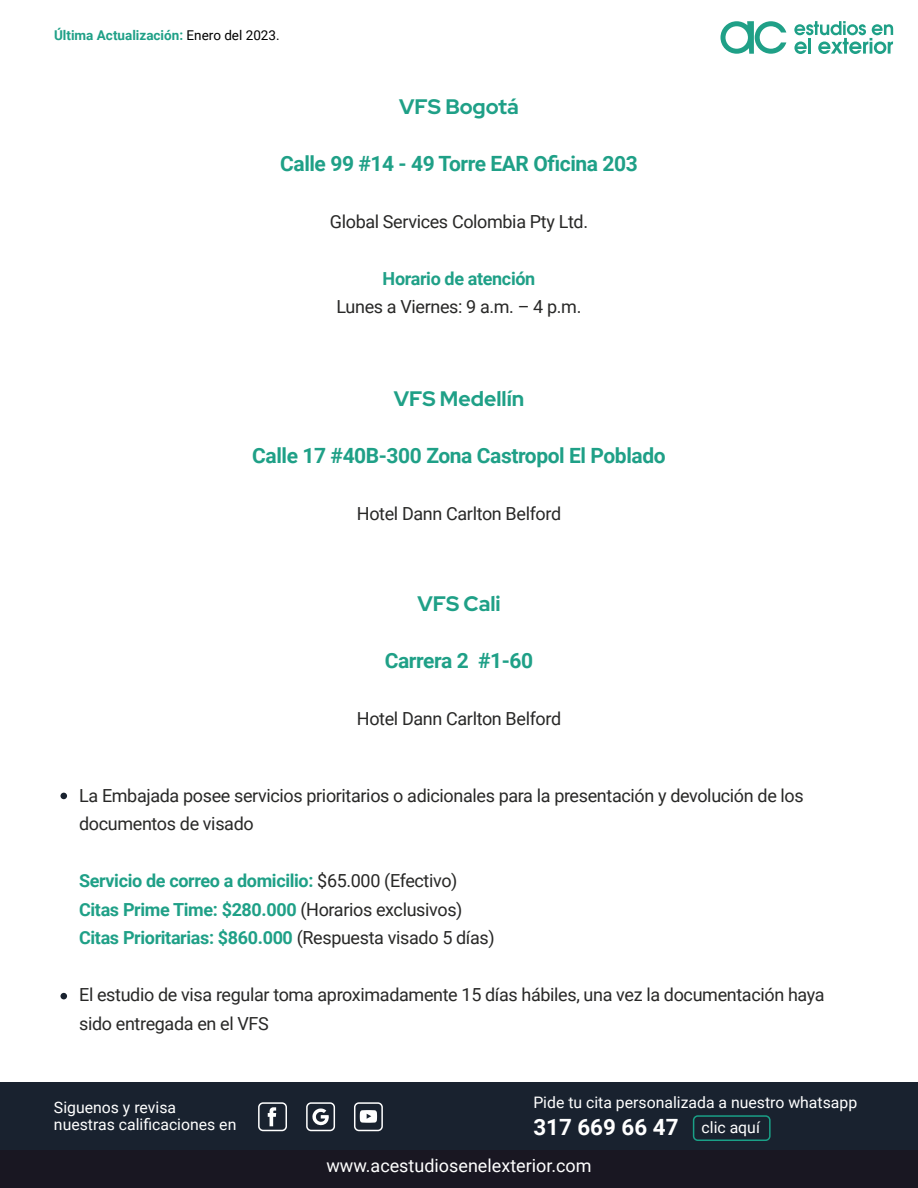
<style>
.page{position:relative;width:918px;height:1188px;background:#fff}
.page>*{position:absolute;margin:0;border:0;box-sizing:border-box;transform-origin:0 0}
.t1{font:700 22.35px "Roboto";color:#fff}
.t2{font:700 21px "Roboto";letter-spacing:-.02em;color:#1fa087}
.t3{font:700 21px "Red Hat Display";color:#1fa087}
.t4{font:18px/28.5px "Roboto";letter-spacing:-.02em;color:#282827}
.t5{font:700 18px/28.5px "Roboto";letter-spacing:-.02em;color:#1fa087}
.t6{font:18px "Roboto";color:#fff}
.t7{font:15.75px/17.1px "Roboto";color:#fff}
.t8{font:700 13.5px "Roboto";color:#1fa087}
.s1{font-weight:400;color:#000}
.s2{font-weight:400;color:#282827}
.s3{font-weight:400;font-size:15.75px}
</style>
<div class="page">
<div style="left:1px;top:1082px;width:917px;height:106px;background:#19222f"></div>
<div style="left:1px;top:1150px;width:917px;height:38px;background:#191722"></div>
<svg style="left:794px;top:21px;width:99px;height:33px"></svg>
<svg style="left:720px;top:21px;width:66px;height:33px"></svg>
<svg style="left:268px;top:1107px;width:8px;height:19px"></svg>
<svg style="left:312px;top:1108px;width:17px;height:18px"></svg>
<div style="left:258px;top:1102px;width:29px;height:29px;border:2px solid #fff;border-radius:4px"></div>
<div style="left:306px;top:1102px;width:29px;height:29px;border:2px solid #fff;border-radius:4px"></div>
<div style="left:354px;top:1102px;width:29px;height:29px;border:2px solid #fff;border-radius:4px"></div>
<div style="left:693px;top:1115px;width:78px;height:26px;border:2px solid #1aa087;border-radius:4px"></div>
<svg style="left:360px;top:1110px;width:17px;height:13px"></svg>
<div style="left:60px;top:793px;width:7px;height:6px;background:#19222f;border-radius:50%"></div>
<div style="left:60px;top:993px;width:7px;height:6px;background:#19222f;border-radius:50%"></div>
<p class="t8" style="left:54px;top:26px;width:227px">Última Actualización: <span class="s1">Enero del 2023.</span></p>
<p class="t3" style="left:399px;top:93px;width:121px">VFS Bogotá</p>
<p class="t2" style="left:280px;top:148px;width:359px">Calle 99 #14 - 49 Torre EAR Oficina 203</p>
<p class="t4" style="left:330px;top:206px;width:260px">Global Services Colombia Pty Ltd.</p>
<p class="t5" style="left:383px;top:263px;width:154px">Horario de atención</p>
<p class="t4" style="left:337px;top:292px;width:246px">Lunes a Viernes: 9 a.m. – 4 p.m.</p>
<p class="t3" style="left:394px;top:385px;width:132px">VFS Medellín</p>
<p class="t2" style="left:252px;top:441px;width:415px">Calle 17 #40B-300 Zona Castropol El Poblado</p>
<p class="t4" style="left:357px;top:499px;width:206px">Hotel Dann Carlton Belford</p>
<p class="t3" style="left:417px;top:590px;width:85px">VFS Cali</p>
<p class="t2" style="left:385px;top:646px;width:150px">Carrera 2 #1-60</p>
<p class="t4" style="left:357px;top:704px;width:206px">Hotel Dann Carlton Belford</p>
<p class="t4" style="left:79px;top:780px;width:726px">La Embajada posee servicios prioritarios o adicionales para la presentación y devolución de los documentos de visado</p>
<p class="t5" style="left:79px;top:866px;width:417px">Servicio de correo a domicilio: <span class="s2">$65.000 (Efectivo)<br></span>Citas Prime Time: $280.000 <span class="s2">(Horarios exclusivos)<br></span>Citas Prioritarias: $860.000 <span class="s2">(Respuesta visado 5 días)</span></p>
<p class="t4" style="left:79px;top:980px;width:747px">El estudio de visa regular toma aproximadamente 15 días hábiles, una vez la documentación haya sido entregada en el VFS</p>
<p class="t7" style="left:54px;top:1098px;width:184px">Siguenos y revisa nuestras calificaciones en</p>
<p class="t7" style="left:533px;top:1094px;width:325px">Pide tu cita personalizada a nuestro whatsapp</p>
<p class="t1" style="left:533px;top:1112px;width:228px">317 669 66 47 <span class="s3">clic aquí</span></p>
<p class="t6" style="left:326px;top:1153px;width:267px">www.acestudiosenelexterior.com</p>
</div>
